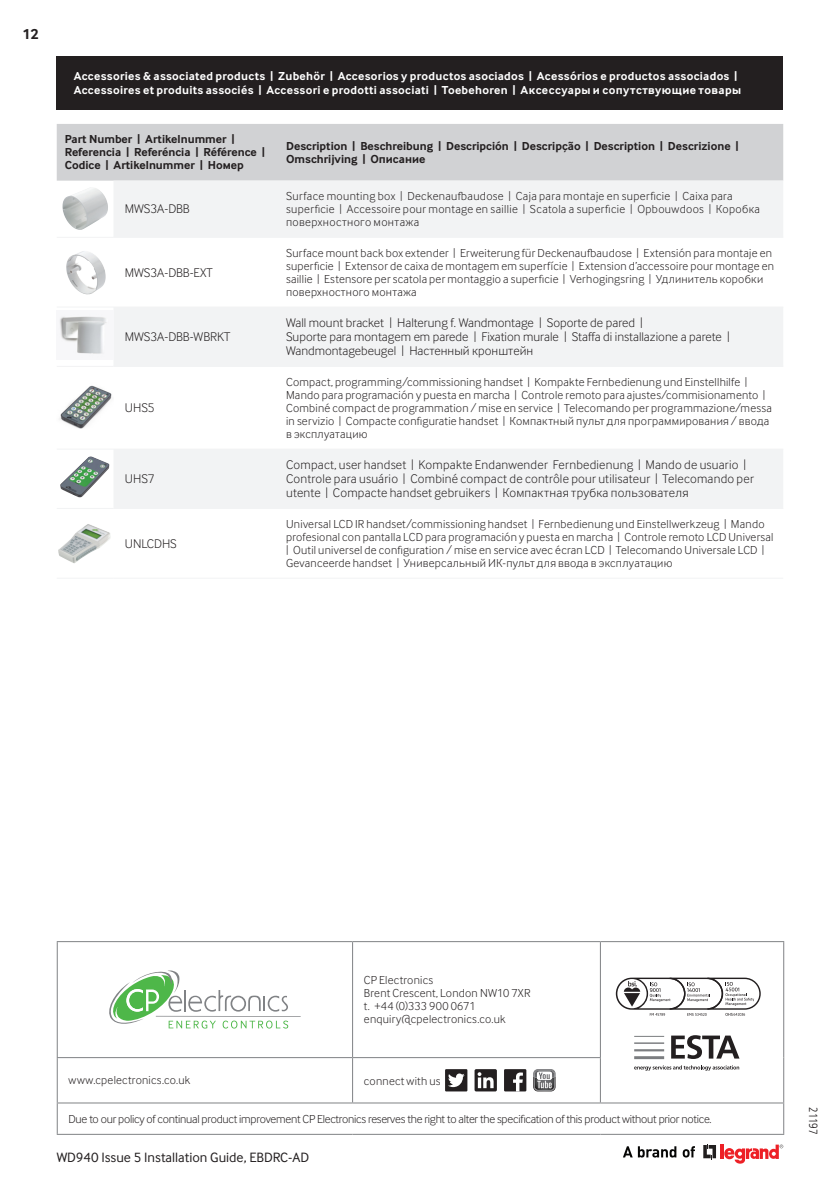
<style>
.page{position:relative;width:840px;height:1191px;background:#fff}
.page>*{position:absolute;margin:0;border:0;box-sizing:border-box;transform-origin:0 0}
.t1{font:700 15px "Inter Face";color:#231f20}
.Section_header_capti{font:14px "Inter Face";color:#231f20}
.N_PT_Description_-_C{font:300 13px/14px "Inter Face";color:#231f20}
.Caption_Copy_N{font:300 12px/13px "Inter Face";letter-spacing:.02em;color:#231f20}
.Sub_Heading{font:700 12px/14.4px "Inter Face";letter-spacing:.025em;color:#fff}
.Caption_Copy_N-2{font:300 12px "Inter Face";letter-spacing:-.02em;color:#231f20}
.sub_header{font:700 12px/13px "Inter Face";color:#231f20}
.N_PT_Description_-_C-2{font:700 12px/13px "Inter Face";color:#231f20}
.t2{font:12px "Humanist 777 BT Light Condensed B";letter-spacing:-.025em;color:#231f20}
</style>
<div class="page">
<hr style="left:57px;top:941px;width:295px;height:1px;background:#808285">
<hr style="left:57px;top:942px;width:1px;height:115px;background:#808285">
<hr style="left:57px;top:1057px;width:295px;height:1px;background:#808285">
<hr style="left:57px;top:1058px;width:1px;height:44px;background:#808285">
<hr style="left:57px;top:1102px;width:295px;height:1px;background:#808285">
<hr style="left:57px;top:1103px;width:1px;height:30px;background:#808285">
<hr style="left:57px;top:1133px;width:295px;height:1px;background:#808285">
<hr style="left:352px;top:1133px;width:248px;height:1px;background:#808285">
<hr style="left:600px;top:1133px;width:183px;height:1px;background:#808285">
<hr style="left:352px;top:941px;width:248px;height:1px;background:#808285">
<hr style="left:352px;top:942px;width:1px;height:115px;background:#808285">
<hr style="left:600px;top:941px;width:183px;height:1px;background:#808285">
<hr style="left:599px;top:942px;width:1px;height:115px;background:#808285">
<hr style="left:782px;top:942px;width:1px;height:115px;background:#808285">
<hr style="left:352px;top:1057px;width:248px;height:1px;background:#808285">
<hr style="left:352px;top:1058px;width:1px;height:44px;background:#808285">
<hr style="left:599px;top:1058px;width:1px;height:44px;background:#808285">
<hr style="left:782px;top:1057px;width:1px;height:45px;background:#808285">
<hr style="left:352px;top:1102px;width:248px;height:1px;background:#808285">
<hr style="left:600px;top:1102px;width:183px;height:1px;background:#808285">
<hr style="left:782px;top:1103px;width:1px;height:30px;background:#808285">
<svg style="left:109px;top:970px;width:179px;height:58px"></svg>
<hr style="left:156px;top:1015px;width:144px;height:1px;background:#808285">
<svg style="left:671px;top:1035px;width:68px;height:24px"></svg>
<svg style="left:634px;top:1065px;width:104px;height:5px"></svg>
<hr style="left:633px;top:1036px;width:30px;height:1px;background:#7b7d80">
<hr style="left:633px;top:1056px;width:30px;height:3px;background:#7b7d80">
<hr style="left:633px;top:1049px;width:30px;height:2px;background:#7b7d80">
<hr style="left:633px;top:1042px;width:30px;height:1px;background:#7b7d80">
<svg style="left:615px;top:977px;width:145px;height:38px"></svg>
<div style="left:474px;top:1069px;width:22px;height:22px;background:#231f20;border-radius:2px"></div>
<svg style="left:477px;top:1072px;width:16px;height:16px"></svg>
<div style="left:503px;top:1069px;width:23px;height:22px;background:#231f20"></div>
<svg style="left:513px;top:1072px;width:9px;height:19px"></svg>
<div style="left:445px;top:1069px;width:22px;height:22px;background:#231f20"></div>
<svg style="left:448px;top:1073px;width:16px;height:14px"></svg>
<svg style="left:533px;top:1069px;width:22px;height:22px"></svg>
<svg style="left:703px;top:1144px;width:12px;height:15px"></svg>
<hr style="left:720px;top:1144px;width:3px;height:15px;background:#ed2026">
<svg style="left:723px;top:1144px;width:59px;height:19px"></svg>
<svg style="left:623px;top:1146px;width:53px;height:11px"></svg>
<svg style="left:682px;top:1146px;width:12px;height:11px"></svg>
<div style="left:57px;top:124px;width:725px;height:57px;background:#d1d2d4"></div>
<svg style="left:113px;top:181px;width:669px;height:327px;fill:#f2f3f4"></svg>
<hr style="left:57px;top:237px;width:56px;height:1px;background:#f2f3f4">
<hr style="left:113px;top:237px;width:165px;height:1px;background:#f2f3f4">
<hr style="left:278px;top:237px;width:504px;height:1px;background:#f2f3f4">
<hr style="left:57px;top:306px;width:56px;height:1px;background:#f2f3f4">
<hr style="left:57px;top:366px;width:56px;height:1px;background:#f2f3f4">
<hr style="left:57px;top:448px;width:56px;height:1px;background:#f2f3f4">
<hr style="left:57px;top:508px;width:56px;height:1px;background:#f2f3f4">
<hr style="left:57px;top:577px;width:56px;height:1px;background:#f2f3f4">
<hr style="left:113px;top:306px;width:165px;height:1px;background:#f2f3f4">
<hr style="left:278px;top:306px;width:504px;height:1px;background:#f2f3f4">
<hr style="left:113px;top:366px;width:165px;height:1px;background:#f2f3f4">
<hr style="left:278px;top:366px;width:504px;height:1px;background:#f2f3f4">
<hr style="left:113px;top:448px;width:165px;height:1px;background:#f2f3f4">
<hr style="left:278px;top:448px;width:504px;height:1px;background:#f2f3f4">
<hr style="left:113px;top:508px;width:165px;height:1px;background:#f2f3f4">
<hr style="left:278px;top:508px;width:504px;height:1px;background:#f2f3f4">
<hr style="left:113px;top:577px;width:165px;height:1px;background:#f2f3f4">
<hr style="left:278px;top:577px;width:504px;height:1px;background:#f2f3f4">
<img style="left:62px;top:188px;width:46px;height:42px">
<img style="left:66px;top:251px;width:40px;height:44px">
<img style="left:59px;top:316px;width:48px;height:38px">
<img style="left:59px;top:385px;width:53px;height:44px">
<img style="left:60px;top:456px;width:49px;height:41px">
<img style="left:58px;top:524px;width:53px;height:39px">
<div style="left:57px;top:57px;width:725px;height:53px;background:#231f20"></div>
<p class="t1" style="left:23px;top:25px;width:17px">12</p>
<p class="Sub_Heading" style="left:74px;top:69px;width:668px">Accessories &amp; associated products | Zubehör | Accesorios y productos asociados | Acessórios e productos associados |<br>Accessoires et produits associés | Accessori e prodotti associati | Toebehoren | Аксессуары и сопутствующие товары</p>
<p class="N_PT_Description_-_C-2" style="left:65px;top:133px;width:202px">Part Number | Artikelnummer |<br>Referencia | Referéncia | Référence |<br>Codice | Artikelnummer | Номер</p>
<p class="sub_header" style="left:286px;top:139px;width:454px">Description | Beschreibung | Descripción | Descripção | Description | Descrizione |<br>Omschrijving | Описание</p>
<p class="N_PT_Description_-_C" style="left:125px;top:202px;width:66px">MWS3A-DBB</p>
<p class="Caption_Copy_N" style="left:286px;top:189px;width:475px">Surface mounting box | Deckenaufbaudose | Caja para montaje en superficie | Caixa para superficie | Accessoire pour montage en saillie | Scatola a superficie | Opbouwdoos | Коробка поверхностного монтажа</p>
<p class="N_PT_Description_-_C" style="left:125px;top:265px;width:89px">MWS3A-DBB-EXT</p>
<p class="N_PT_Description_-_C" style="left:125px;top:330px;width:107px">MWS3A-DBB-WBRKT</p>
<p class="N_PT_Description_-_C" style="left:125px;top:401px;width:31px">UHS5</p>
<p class="N_PT_Description_-_C" style="left:125px;top:472px;width:31px">UHS7</p>
<p class="N_PT_Description_-_C" style="left:125px;top:536px;width:53px">UNLCDHS</p>
<p class="Caption_Copy_N" style="left:286px;top:246px;width:489px">Surface mount back box extender | Erweiterung für Deckenaufbaudose | Extensión para montaje en superficie | Extensor de caixa de montagem em superfície | Extension d’accessoire pour montage en saillie | Estensore per scatola per montaggio a superficie | Verhogingsring | Удлинитель коробки поверхностного монтажа</p>
<p class="N_PT_Description_-_C" style="left:286px;top:316px;width:445px">Wall mount bracket | Halterung f. Wandmontage | Soporte de pared |<br>Suporte para montagem em parede | Fixation murale | Staffa di installazione a parete |<br>Wandmontagebeugel | Настенный кронштейн</p>
<p class="Caption_Copy_N" style="left:286px;top:375px;width:487px">Compact, programming/commissioning handset | Kompakte Fernbedienung und Einstellhilfe | Mando para programación y puesta en marcha | Controle remoto para ajustes/commisionamento | Combiné compact de programmation / mise en service | Telecomando per programmazione/messa in servizio | Compacte configuratie handset | Компактный пульт для программирования / ввода в эксплуатацию</p>
<p class="N_PT_Description_-_C" style="left:286px;top:458px;width:469px">Compact, user handset | Kompakte Endanwender Fernbedienung | Mando de usuario |<br>Controle para usuário | Combiné compact de contrôle pour utilisateur | Telecomando per utente | Compacte handset gebruikers | Компактная трубка пользователя</p>
<p class="Caption_Copy_N" style="left:286px;top:517px;width:488px">Universal LCD IR handset/commissioning handset | Fernbedienung und Einstellwerkzeug | Mando profesional con pantalla LCD para programación y puesta en marcha | Controle remoto LCD Universal | Outil universel de configuration / mise en service avec écran LCD | Telecomando Universale LCD | Gevanceerde handset | Универсальный ИК-пульт для ввода в эксплуатацию</p>
<p class="Caption_Copy_N" style="left:364px;top:973px;width:168px">CP Electronics<br>Brent Crescent, London NW10 7XR t. +44 (0)333 900 0671 enquiry@cpelectronics.co.uk</p>
<p class="Caption_Copy_N" style="left:69px;top:1073px;width:123px">www.cpelectronics.co.uk</p>
<p class="Caption_Copy_N" style="left:364px;top:1075px;width:78px">connect with us</p>
<p class="Caption_Copy_N-2" style="left:69px;top:1111px;width:644px">Due to our policy of continual product improvement CP Electronics reserves the right to alter the specification of this product without prior notice.</p>
<p class="Section_header_capti" style="left:57px;top:1149px;width:254px">WD940 Issue 5 Installation Guide, EBDRC-AD</p>
<p class="t2" style="left:820px;top:1107px;width:29px;rotate:90deg">21197</p>
</div>
